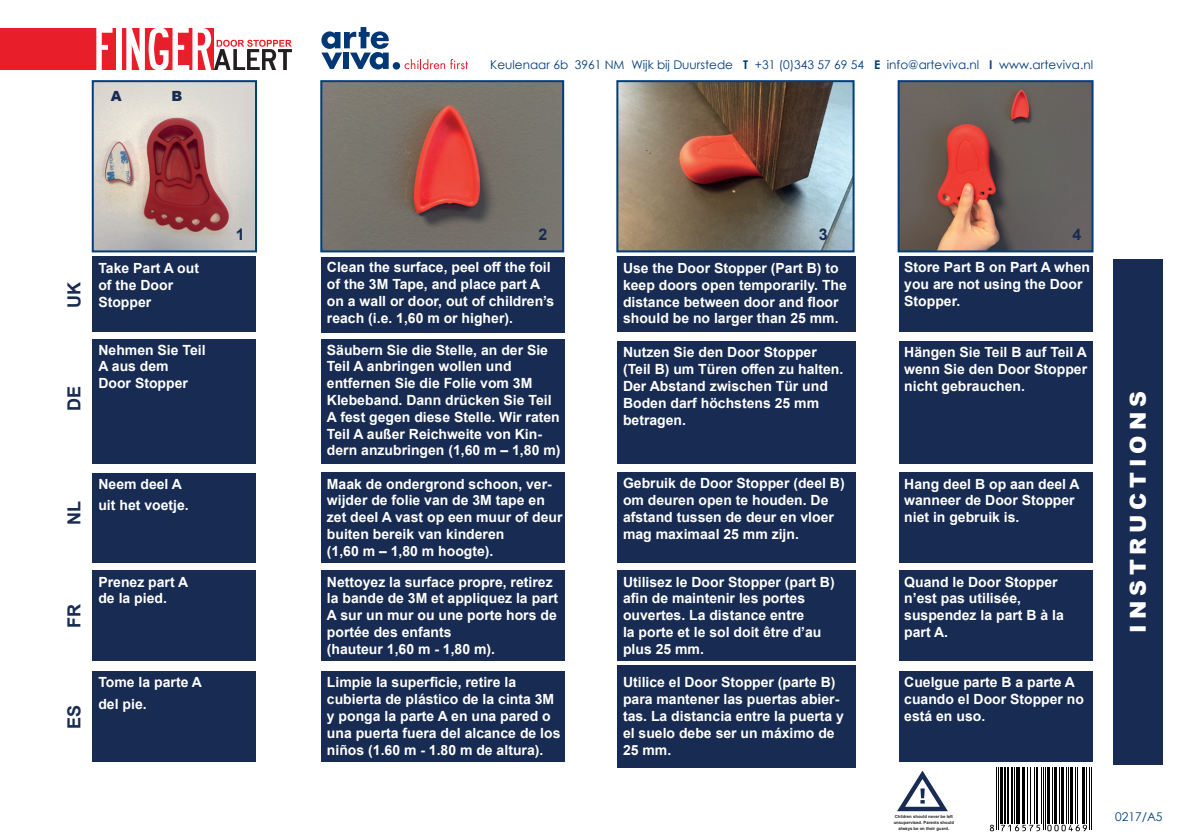
<style>
.page{position:relative;width:1191px;height:840px;background:#fff}
.page>*{position:absolute;margin:0;border:0;box-sizing:border-box;transform-origin:0 0}
.t1{font:900 22px "Arial";letter-spacing:.22em;color:#fff}
.t2{font:700 18px "Arial";color:#172b53}
.t3{font:700 16px "Arial";color:#172b53}
.t4{font:700 14px/16.8px "Arial";color:#fff}
.t5{font:900 14px "Arial";color:#172b53}
.t6{font:12px "Century Gothic";color:#013d7d}
.t7{font:700 4.2px/6px "Arial";color:#231f20;text-align:center}
.s1{font-weight:700}
</style>
<div class="page">
<div style="left:0;top:29px;width:214px;height:41px;background:#e81f2a"></div>
<svg style="left:96px;top:28px;width:16px;height:42px"></svg>
<div style="left:116px;top:28px;width:6px;height:42px;background:#fff"></div>
<svg style="left:126px;top:28px;width:166px;height:42px"></svg>
<div style="left:898px;top:256px;width:194px;height:75px;background:#172b53"></div>
<div style="left:898px;top:341px;width:194px;height:122px;background:#172b53"></div>
<div style="left:898px;top:472px;width:194px;height:90px;background:#172b53"></div>
<div style="left:898px;top:570px;width:194px;height:90px;background:#172b53"></div>
<div style="left:898px;top:671px;width:194px;height:90px;background:#172b53"></div>
<img style="left:900px;top:83px;width:190px;height:166px">
<div style="left:897px;top:80px;width:196px;height:172px;border:2px solid #013d7d"></div>
<div style="left:617px;top:256px;width:238px;height:75px;background:#172b53"></div>
<div style="left:617px;top:341px;width:238px;height:122px;background:#172b53"></div>
<div style="left:617px;top:472px;width:238px;height:90px;background:#172b53"></div>
<div style="left:617px;top:570px;width:238px;height:90px;background:#172b53"></div>
<div style="left:617px;top:665px;width:238px;height:102px;background:#172b53"></div>
<img style="left:619px;top:83px;width:232px;height:166px">
<div style="left:616px;top:80px;width:238px;height:172px;border:2px solid #013d7d"></div>
<div style="left:321px;top:257px;width:244px;height:75px;background:#172b53"></div>
<div style="left:321px;top:338px;width:244px;height:125px;background:#172b53"></div>
<div style="left:321px;top:472px;width:244px;height:90px;background:#172b53"></div>
<div style="left:321px;top:570px;width:244px;height:90px;background:#172b53"></div>
<div style="left:321px;top:671px;width:244px;height:90px;background:#172b53"></div>
<img style="left:323px;top:83px;width:238px;height:166px">
<div style="left:320px;top:80px;width:244px;height:172px;border:2px solid #013d7d"></div>
<div style="left:93px;top:338px;width:163px;height:125px;background:#172b53"></div>
<div style="left:93px;top:472px;width:163px;height:90px;background:#172b53"></div>
<div style="left:93px;top:570px;width:163px;height:90px;background:#172b53"></div>
<div style="left:93px;top:671px;width:163px;height:90px;background:#172b53"></div>
<div style="left:93px;top:256px;width:163px;height:75px;background:#172b53"></div>
<img style="left:95px;top:83px;width:159px;height:166px">
<div style="left:92px;top:80px;width:165px;height:172px;border:2px solid #013d7d"></div>
<div style="left:1113px;top:259px;width:49px;height:505px;background:#172b53"></div>
<svg style="left:321px;top:27px;width:68px;height:42px"></svg>
<div style="left:393px;top:62px;width:7px;height:8px;background:#013775;border-radius:50%"></div>
<svg style="left:404px;top:59px;width:64px;height:10px"></svg>
<svg style="left:990px;top:767px;width:102px;height:65px"></svg>
<hr style="left:996px;top:767px;width:1px;height:62px;background:#000001">
<hr style="left:998px;top:767px;width:1px;height:62px;background:#000001">
<hr style="left:1000px;top:767px;width:3px;height:56px;background:#000001">
<hr style="left:1004px;top:767px;width:2px;height:56px;background:#000001">
<hr style="left:1007px;top:767px;width:2px;height:56px;background:#000001">
<hr style="left:1011px;top:767px;width:2px;height:56px;background:#000001">
<hr style="left:1014px;top:767px;width:1px;height:56px;background:#000001">
<hr style="left:1016px;top:767px;width:4px;height:56px;background:#000001">
<hr style="left:1021px;top:767px;width:3px;height:56px;background:#000001">
<hr style="left:1026px;top:767px;width:1px;height:56px;background:#000001">
<hr style="left:1029px;top:767px;width:1px;height:56px;background:#000001">
<hr style="left:1033px;top:767px;width:1px;height:56px;background:#000001">
<hr style="left:1035px;top:767px;width:2px;height:56px;background:#000001">
<hr style="left:1040px;top:767px;width:1px;height:56px;background:#000001">
<hr style="left:1043px;top:767px;width:1px;height:62px;background:#000001">
<hr style="left:1044px;top:767px;width:1px;height:62px;background:#000001">
<hr style="left:1047px;top:767px;width:2px;height:56px;background:#000001">
<hr style="left:1052px;top:767px;width:1px;height:56px;background:#000001">
<hr style="left:1054px;top:767px;width:2px;height:56px;background:#000001">
<hr style="left:1059px;top:767px;width:1px;height:56px;background:#000001">
<hr style="left:1061px;top:767px;width:2px;height:56px;background:#000001">
<hr style="left:1066px;top:767px;width:1px;height:56px;background:#000001">
<hr style="left:1068px;top:767px;width:1px;height:56px;background:#000001">
<hr style="left:1070px;top:767px;width:3px;height:56px;background:#000001">
<hr style="left:1075px;top:767px;width:1px;height:56px;background:#000001">
<hr style="left:1077px;top:767px;width:1px;height:56px;background:#000001">
<hr style="left:1082px;top:767px;width:3px;height:56px;background:#000001">
<hr style="left:1086px;top:767px;width:1px;height:56px;background:#000001">
<hr style="left:1089px;top:767px;width:1px;height:62px;background:#000001">
<hr style="left:1091px;top:767px;width:1px;height:62px;background:#000001">
<svg style="left:989px;top:824px;width:5px;height:6px"></svg>
<svg style="left:1001px;top:824px;width:39px;height:6px"></svg>
<svg style="left:1047px;top:824px;width:40px;height:6px"></svg>
<svg style="left:898px;top:770px;width:49px;height:40px"></svg>
<p class="t5" style="left:111px;top:86px;width:12px">A</p>
<p class="t5" style="left:172px;top:86px;width:12px">B</p>
<p class="t6" style="left:490px;top:56px;width:604px">Keulenaar 6b 3961 NM Wijk bij Duurstede <span class="s1">T</span> +31 (0)343 57 69 54 <span class="s1">E</span> info@arteviva.nl <span class="s1">I</span> www.arteviva.nl</p>
<p class="t2" style="left:62px;top:308px;width:27px;rotate:-90deg">UK</p>
<p class="t2" style="left:62px;top:411px;width:27px;rotate:-90deg">DE</p>
<p class="t4" style="left:98px;top:260px;width:102px">Take Part A out of the Door<br>Stopper</p>
<p class="t4" style="left:98px;top:341px;width:109px">Nehmen Sie Teil<br>A aus dem<br>Door Stopper</p>
<p class="t2" style="left:62px;top:524px;width:25px;rotate:-90deg">NL</p>
<p class="t4" style="left:98px;top:473px;width:92px;line-height:21.6px">Neem deel A uit het voetje.</p>
<p class="t2" style="left:62px;top:627px;width:25px;rotate:-90deg">FR</p>
<p class="t4" style="left:98px;top:573px;width:91px">Prenez part A de la pied.</p>
<p class="t2" style="left:62px;top:728px;width:26px;rotate:-90deg">ES</p>
<p class="t4" style="left:98px;top:671px;width:105px;line-height:21.6px">Tome la parte A del pie.</p>
<p class="t3" style="left:236px;top:222px;width:10px">1</p>
<p class="t3" style="left:538px;top:222px;width:10px">2</p>
<p class="t3" style="left:818px;top:222px;width:10px">3</p>
<p class="t3" style="left:1072px;top:222px;width:10px">4</p>
<p class="t4" style="left:327px;top:259px;width:229px">Clean the surface, peel off the foil of the 3M Tape, and place part A on a wall or door, out of children’s reach (i.e. 1,60 m or higher).</p>
<p class="t4" style="left:327px;top:341px;width:235px">Säubern Sie die Stelle, an der Sie<br>Teil A anbringen wollen und entfernen Sie die Folie vom 3M<br>Klebeband. Dann drücken Sie Teil<br>A fest gegen diese Stelle. Wir raten<br>Teil A außer Reichweite von Kin&shy;dern anzubringen (1,60 m – 1,80 m)</p>
<p class="t4" style="left:327px;top:475px;width:237px">Maak de ondergrond schoon, ver&shy;wijder de folie van de 3M tape en zet deel A vast op een muur of deur buiten bereik van kinderen<br>(1,60 m – 1,80 m hoogte).</p>
<p class="t4" style="left:327px;top:573px;width:233px">Nettoyez la surface propre, retirez la bande de 3M et appliquez la part<br>A sur un mur ou une porte hors de portée des enfants<br>(hauteur 1,60 m - 1,80 m).</p>
<p class="t4" style="left:327px;top:673px;width:235px">Limpie la superficie, retire la cubierta de plástico de la cinta 3M y ponga la parte A en una pared o una puerta fuera del alcance de los niños (1.60 m - 1.80 m de altura).</p>
<p class="t4" style="left:623px;top:260px;width:225px">Use the Door Stopper (Part B) to keep doors open temporarily. The distance between door and floor should be no larger than 25 mm.</p>
<p class="t4" style="left:623px;top:344px;width:222px">Nutzen Sie den Door Stopper (Teil B) um Türen offen zu halten.<br>Der Abstand zwischen Tür und<br>Boden darf höchstens 25 mm betragen.</p>
<p class="t4" style="left:623px;top:474px;width:223px">Gebruik de Door Stopper (deel B) om deuren open te houden. De afstand tussen de deur en vloer mag maximaal 25 mm zijn.</p>
<p class="t4" style="left:623px;top:573px;width:213px">Utilisez le Door Stopper (part B) afin de maintenir les portes ouvertes. La distance entre<br>la porte et le sol doit être d’au plus 25 mm.</p>
<p class="t4" style="left:623px;top:673px;width:222px">Utilice el Door Stopper (parte B) para mantener las puertas abier&shy;tas. La distancia entre la puerta y el suelo debe ser un máximo de<br>25 mm.</p>
<p class="t4" style="left:904px;top:259px;width:187px">Store Part B on Part A when you are not using the Door<br>Stopper.</p>
<p class="t4" style="left:904px;top:344px;width:184px;text-align:justify">Hängen Sie Teil B auf Teil A wenn Sie den Door Stopper nicht gebrauchen.</p>
<p class="t4" style="left:904px;top:475px;width:177px">Hang deel B op aan deel A wanneer de Door Stopper niet in gebruik is.</p>
<p class="t4" style="left:904px;top:573px;width:161px">Quand le Door Stopper n’est pas utilisée, suspendez la part B à la part A.</p>
<p class="t4" style="left:904px;top:673px;width:181px">Cuelgue parte B a parte A cuando el Door Stopper no está en uso.</p>
<h1 class="t1" style="left:1121px;top:632px;width:243px;rotate:-90deg">INSTRUCTIONS</h1>
<p class="t7" style="left:894px;top:813px;width:60px">Children should never be left</p>
<p class="t6" style="left:1115px;top:807px;width:49px">0217/A5</p>
<p class="t7" style="left:893px;top:819px;width:62px">unsupervised. Parents should always be on their guard.</p>
</div>
